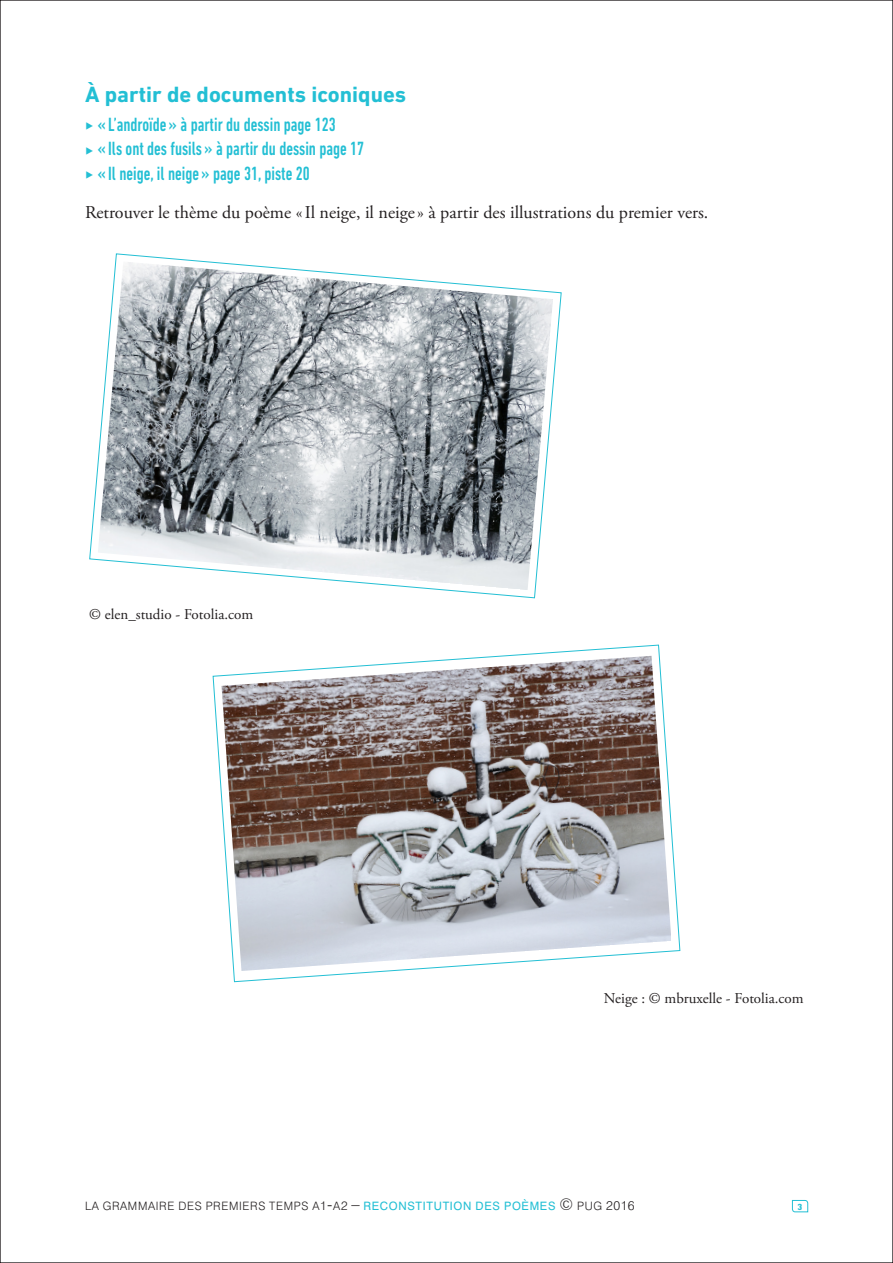
<style>
.page{position:relative;width:893px;height:1263px;background:#fff}
.page>*{position:absolute;margin:0;border:0;box-sizing:border-box;transform-origin:0 0}
.t1{font:700 22.5px "DIN Next LT Pro";color:#23bfd4}
.t2{font:500 condensed 19.5px "DIN Next LT Pro";color:#23bfd4;scale:.9 1}
.t3{font:18px "Adobe Garamond Pro";color:#231f20}
.t4{font:15px "Adobe Garamond Pro";color:#231f20}
.t5{font:300 11.55px "Swiss 721 BT";letter-spacing:.055em;color:#231f20}
.t6{font:700 condensed 9px "DIN Next LT Pro";color:#23bfd4;scale:1.3 1}
.s1{font-size:12.3px}
.s2{font-size:16.5px}
.s3{font-weight:400;color:#23bfd4}
.s4{font-size:12.75px}
</style>
<div class="page">
<svg style="left:792px;top:1200px;width:16px;height:12px"></svg>
<svg style="left:89px;top:253px;width:473px;height:346px"></svg>
<svg style="left:212px;top:644px;width:469px;height:338px"></svg>
<p class="t1" style="left:85px;top:81px;width:323px">À partir de documents iconiques</p>
<p class="t2" style="left:85px;top:113px;width:280px">✓ « L’androïde » à partir du dessin page 123</p>
<p class="t2" style="left:85px;top:138px;width:312px">✓ « Ils ont des fusils » à partir du dessin page 17</p>
<p class="t2" style="left:85px;top:162px;width:251px">✓ « Il neige, il neige » page 31, piste 20</p>
<p class="t3" style="left:85px;top:201px;width:625px">Retrouver le thème du poème «Il neige, il neige» à partir des illustrations du premier vers.</p>
<p class="t4" style="left:89px;top:605px;width:165px">© elen_studio - Fotolia.com</p>
<p class="t4" style="left:604px;top:989px;width:201px">Neige : © mbruxelle - Fotolia.com</p>
<p class="t5" style="left:85px;top:1198px;width:551px">LA GRAMMAIRE DES PREMIERS TEMPS A<span class="s1">1</span><span class="s2">-</span>A<span class="s1">2</span> <span class="s2">–</span> <span class="s3">RECONSTITUTION DES POÈMES</span> <span class="s2">©</span> PUG <span class="s4">2016</span></p>
<p class="t6" style="left:798px;top:1201px;width:5px">3</p>
</div>
